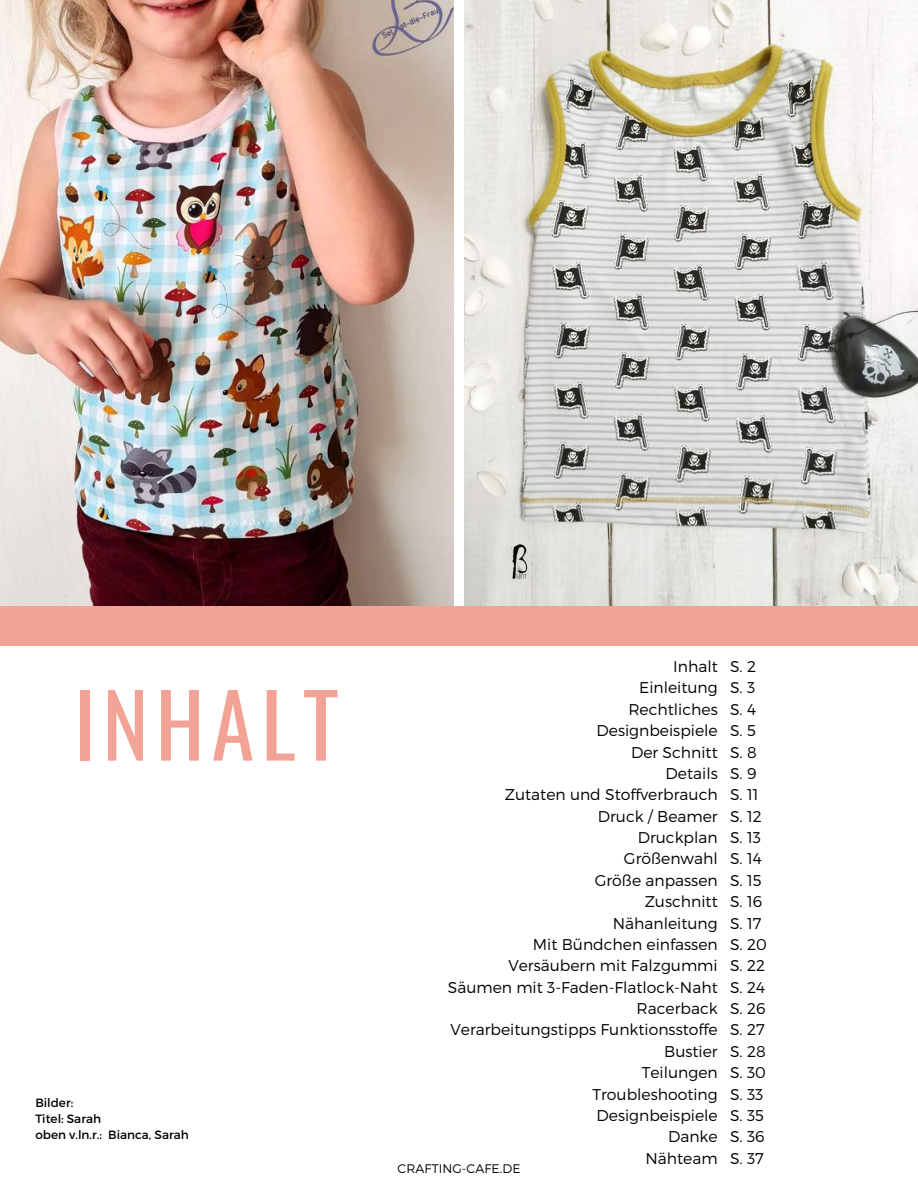
<style>
.page{position:relative;width:918px;height:1188px;background:#fff}
.page>*{position:absolute;margin:0;border:0;box-sizing:border-box;transform-origin:0 0}
.t1{font:87.15px "Oswald";letter-spacing:.08em;color:#f3a395}
.t2{font:300 15.6px/21.3px "Montserrat";color:#000;text-align:right}
.t3{font:300 12.45px "Montserrat";letter-spacing:.01em;color:#000}
.t4{font:12px/16px "Montserrat";color:#000}
</style>
<div class="page">
<img style="left:0;top:0;width:453px;height:606px">
<img style="left:465px;top:0;width:453px;height:606px">
<div style="left:0;top:607px;width:918px;height:38px;background:#f3a395"></div>
<h1 class="t1" style="left:74px;top:657px;width:266px">INHALT</h1>
<p class="t4" style="left:35px;top:1094px;width:155px">Bilder:<br>Titel: Sarah<br>oben v.ln.r.: Bianca, Sarah</p>
<p class="t2" style="left:448px;top:655px;width:271px">Inhalt<br>Einleitung<br>Rechtliches<br>Designbeispiele<br>Der Schnitt<br>Details<br>Zutaten und Stoffverbrauch<br>Druck / Beamer<br>Druckplan<br>Größenwahl<br>Größe anpassen<br>Zuschnitt<br>Nähanleitung<br>Mit Bündchen einfassen<br>Versäubern mit Falzgummi<br>Säumen mit 3-Faden-Flatlock-Naht<br>Racerback<br>Verarbeitungstipps Funktionsstoffe<br>Bustier<br>Teilungen<br>Troubleshooting<br>Designbeispiele<br>Danke<br>Nähteam</p>
<p class="t2" style="left:730px;top:655px;width:38px;text-align:left">S. 2<br>S. 3<br>S. 4<br>S. 5<br>S. 8<br>S. 9<br>S. 11<br>S. 12<br>S. 13<br>S. 14<br>S. 15<br>S. 16<br>S. 17<br>S. 20<br>S. 22<br>S. 24<br>S. 26<br>S. 27<br>S. 28<br>S. 30<br>S. 33<br>S. 35<br>S. 36<br>S. 37</p>
<p class="t3" style="left:398px;top:1161px;width:124px">CRAFTING-CAFE.DE</p>
</div>
